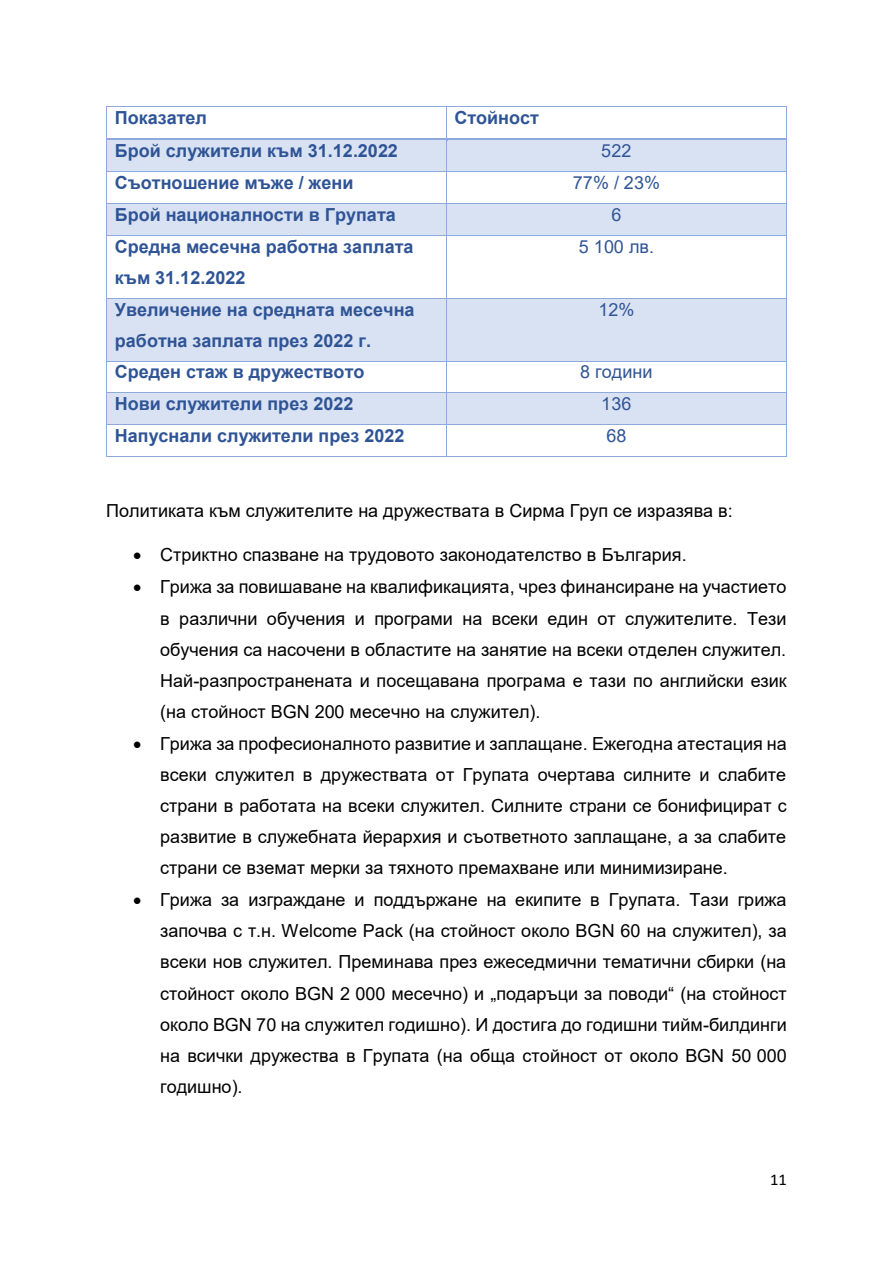
<style>
.page{position:relative;width:893px;height:1263px;background:#fff}
.page>*{position:absolute;margin:0;border:0;box-sizing:border-box;transform-origin:0 0}
.t1{font:18px/31px "Arial";color:#000;text-align:justify}
.t2{font:700 18px/30.9px "Arial";color:#2f5496}
.t3{font:18px "Arial";letter-spacing:.005em;color:#2f5496}
.t4{font:16.5px "Calibri";color:#000}
</style>
<div class="page">
<hr style="left:107px;top:106px;width:339px;height:1px;background:#8eaadb">
<hr style="left:447px;top:106px;width:339px;height:1px;background:#8eaadb">
<hr style="left:106px;top:107px;width:1px;height:31px;background:#8eaadb">
<hr style="left:446px;top:107px;width:1px;height:31px;background:#8eaadb">
<hr style="left:786px;top:107px;width:1px;height:31px;background:#8eaadb">
<div style="left:107px;top:140px;width:339px;height:31px;background:#d9e2f3"></div>
<div style="left:447px;top:140px;width:339px;height:31px;background:#d9e2f3"></div>
<hr style="left:107px;top:138px;width:339px;height:2px;background:#8eaadb">
<hr style="left:448px;top:138px;width:338px;height:2px;background:#8eaadb">
<hr style="left:106px;top:140px;width:1px;height:31px;background:#8eaadb">
<hr style="left:446px;top:140px;width:1px;height:31px;background:#8eaadb">
<hr style="left:786px;top:140px;width:1px;height:31px;background:#8eaadb">
<hr style="left:107px;top:171px;width:339px;height:1px;background:#8eaadb">
<hr style="left:447px;top:171px;width:339px;height:1px;background:#8eaadb">
<hr style="left:106px;top:172px;width:1px;height:31px;background:#8eaadb">
<hr style="left:446px;top:172px;width:1px;height:31px;background:#8eaadb">
<hr style="left:786px;top:172px;width:1px;height:31px;background:#8eaadb">
<div style="left:107px;top:204px;width:339px;height:31px;background:#d9e2f3"></div>
<div style="left:447px;top:204px;width:339px;height:31px;background:#d9e2f3"></div>
<hr style="left:107px;top:203px;width:339px;height:1px;background:#8eaadb">
<hr style="left:447px;top:203px;width:339px;height:1px;background:#8eaadb">
<hr style="left:106px;top:204px;width:1px;height:31px;background:#8eaadb">
<hr style="left:446px;top:204px;width:1px;height:31px;background:#8eaadb">
<hr style="left:786px;top:204px;width:1px;height:31px;background:#8eaadb">
<hr style="left:107px;top:235px;width:339px;height:1px;background:#8eaadb">
<hr style="left:447px;top:235px;width:339px;height:1px;background:#8eaadb">
<hr style="left:106px;top:236px;width:1px;height:62px;background:#8eaadb">
<hr style="left:446px;top:236px;width:1px;height:62px;background:#8eaadb">
<hr style="left:786px;top:236px;width:1px;height:62px;background:#8eaadb">
<div style="left:107px;top:299px;width:339px;height:62px;background:#d9e2f3"></div>
<div style="left:447px;top:299px;width:339px;height:62px;background:#d9e2f3"></div>
<hr style="left:107px;top:298px;width:339px;height:1px;background:#8eaadb">
<hr style="left:447px;top:298px;width:339px;height:1px;background:#8eaadb">
<hr style="left:106px;top:298px;width:1px;height:63px;background:#8eaadb">
<hr style="left:446px;top:298px;width:1px;height:63px;background:#8eaadb">
<hr style="left:786px;top:298px;width:1px;height:63px;background:#8eaadb">
<hr style="left:107px;top:361px;width:339px;height:1px;background:#8eaadb">
<hr style="left:447px;top:361px;width:339px;height:1px;background:#8eaadb">
<hr style="left:106px;top:361px;width:1px;height:31px;background:#8eaadb">
<hr style="left:446px;top:361px;width:1px;height:31px;background:#8eaadb">
<hr style="left:786px;top:361px;width:1px;height:31px;background:#8eaadb">
<div style="left:107px;top:393px;width:339px;height:31px;background:#d9e2f3"></div>
<div style="left:447px;top:393px;width:339px;height:31px;background:#d9e2f3"></div>
<hr style="left:107px;top:392px;width:339px;height:1px;background:#8eaadb">
<hr style="left:447px;top:392px;width:339px;height:1px;background:#8eaadb">
<hr style="left:106px;top:393px;width:1px;height:31px;background:#8eaadb">
<hr style="left:446px;top:393px;width:1px;height:31px;background:#8eaadb">
<hr style="left:786px;top:393px;width:1px;height:31px;background:#8eaadb">
<hr style="left:107px;top:424px;width:339px;height:1px;background:#8eaadb">
<hr style="left:447px;top:424px;width:339px;height:1px;background:#8eaadb">
<hr style="left:106px;top:425px;width:1px;height:31px;background:#8eaadb">
<hr style="left:107px;top:456px;width:339px;height:1px;background:#8eaadb">
<hr style="left:446px;top:425px;width:1px;height:31px;background:#8eaadb">
<hr style="left:447px;top:456px;width:339px;height:1px;background:#8eaadb">
<hr style="left:786px;top:425px;width:1px;height:31px;background:#8eaadb">
<p class="t2" style="left:115px;top:102px;width:94px">Показател</p>
<p class="t2" style="left:455px;top:102px;width:86px">Стойност</p>
<p class="t2" style="left:115px;top:136px;width:285px">Брой служители към 31.12.2022</p>
<p class="t3" style="left:601px;top:144px;width:32px">522</p>
<p class="t2" style="left:115px;top:167px;width:240px">Съотношение мъже / жени</p>
<p class="t3" style="left:573px;top:176px;width:89px">77% / 23%</p>
<p class="t2" style="left:115px;top:199px;width:282px">Брой националности в Групата</p>
<p class="t3" style="left:611px;top:208px;width:12px">6</p>
<p class="t2" style="left:115px;top:231px;width:300px">Средна месечна работна заплата към 31.12.2022</p>
<p class="t3" style="left:579px;top:240px;width:77px">5 100 лв.</p>
<p class="t2" style="left:115px;top:294px;width:301px">Увеличение на средната месечна работна заплата през 2022 г.</p>
<p class="t3" style="left:598px;top:302px;width:38px">12%</p>
<p class="t2" style="left:115px;top:357px;width:251px">Среден стаж в дружеството</p>
<p class="t3" style="left:580px;top:360px;width:74px">8 години</p>
<p class="t2" style="left:115px;top:389px;width:240px">Нови служители през 2022</p>
<p class="t3" style="left:601px;top:397px;width:32px">136</p>
<p class="t2" style="left:115px;top:420px;width:291px">Напуснали служители през 2022</p>
<p class="t3" style="left:606px;top:429px;width:22px">68</p>
<p class="t1" style="left:106px;top:495px;width:628px">Политиката към служителите на дружествата в Сирма Груп се изразява в:</p>
<p class="t1" style="left:133px;top:539px;width:555px">• Стриктно спазване на трудовото законодателство в България.</p>
<p class="t1" style="left:160px;top:571px;width:628px;text-indent:-27px">• Грижа за повишаване на квалификацията, чрез финансиране на участието в различни обучения и програми на всеки един от служителите. Тези обучения са насочени в областите на занятие на всеки отделен служител.<br>Най-разпространената и посещавана програма е тази по английски език (на стойност BGN 200 месечно на служител).</p>
<p class="t1" style="left:160px;top:728px;width:628px;text-indent:-27px">• Грижа за професионалното развитие и заплащане. Ежегодна атестация на всеки служител в дружествата от Групата очертава силните и слабите страни в работата на всеки служител. Силните страни се бонифицират с развитие в служебната йерархия и съответното заплащане, а за слабите страни се вземат мерки за тяхното премахване или минимизиране.</p>
<p class="t1" style="left:160px;top:884px;width:628px;text-indent:-27px">• Грижа за изграждане и поддържане на екипите в Групата. Тази грижа започва с т.н. Welcome Pack (на стойност около BGN 60 на служител), за всеки нов служител. Преминава през ежеседмични тематични сбирки (на стойност около BGN 2 000 месечно) и „подаръци за поводи“ (на стойност около BGN 70 на служител годишно). И достига до годишни тийм-билдинги на всички дружества в Групата (на обща стойност от около BGN 50 000 годишно).</p>
<p class="t4" style="left:770px;top:1170px;width:18px">11</p>
</div>
